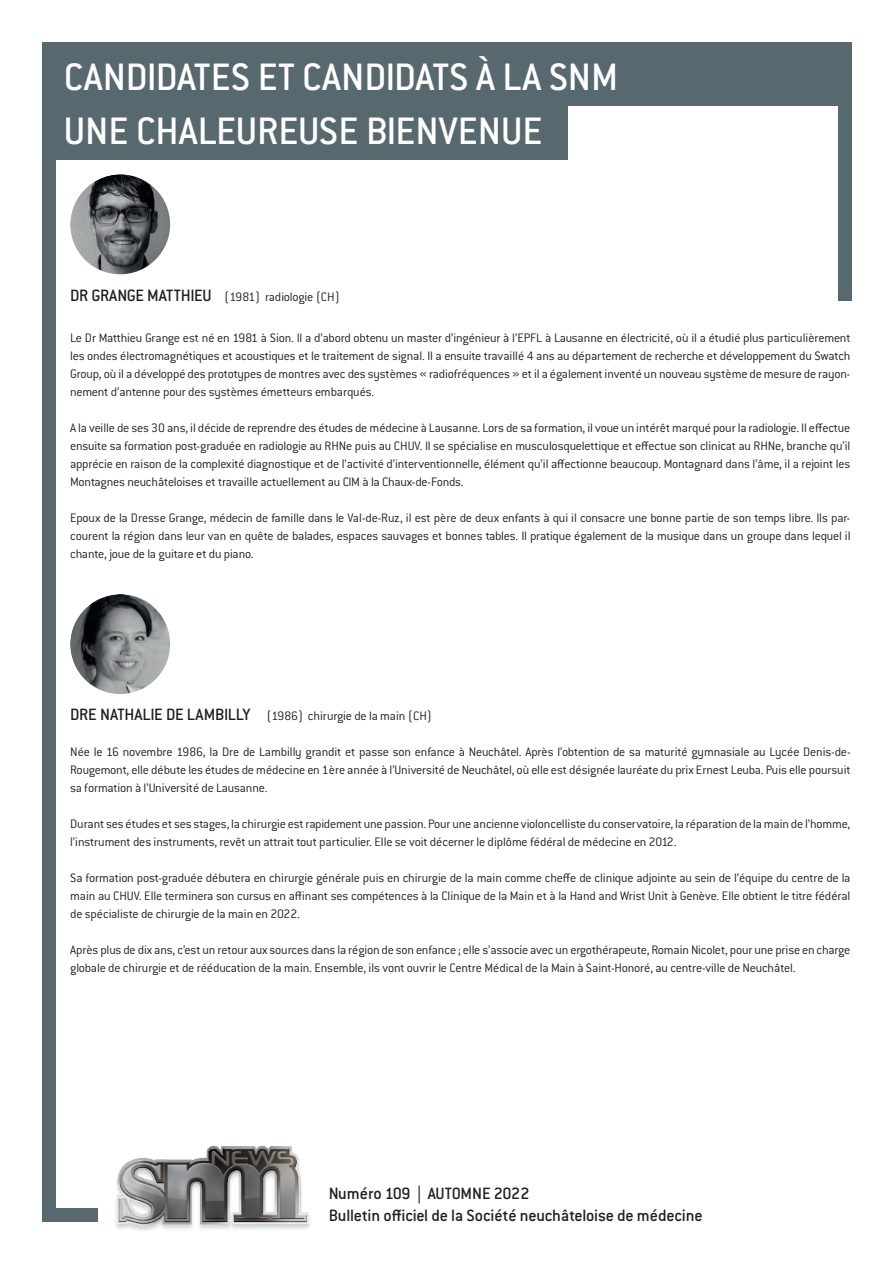
<style>
.page{position:relative;width:893px;height:1263px;background:#fff}
.page>*{position:absolute;margin:0;border:0;box-sizing:border-box;transform-origin:0 0}
.t1{font:500 42px/54px "Conduit ITC Std";color:#fff}
.t2{font:500 18px/21.6px "Conduit ITC Std";letter-spacing:-.015em;color:#231f20}
.t3{font:300 13.5px/18px "Conduit ITC Std";letter-spacing:-.015em;color:#231f20;text-align:justify}
.s1{font-weight:500;font-size:18px}
</style>
<div class="page">
<div style="left:43px;top:106px;width:525px;height:54px;background:#57686e"></div>
<div style="left:43px;top:43px;width:807px;height:63px;background:#57686e"></div>
<div style="left:43px;top:117px;width:13px;height:1103px;background:#57686e"></div>
<div style="left:43px;top:1208px;width:55px;height:13px;background:#57686e"></div>
<img style="left:116px;top:1145px;width:194px;height:86px">
<div style="left:838px;top:43px;width:13px;height:258px;background:#57686e"></div>
<img style="left:70px;top:174px;width:100px;height:100px;border-radius:50px">
<img style="left:70px;top:594px;width:100px;height:100px;border-radius:50px">
<h1 class="t1" style="left:64px;top:49px;width:556px">CANDIDATES ET CANDIDATS À LA SNM<br>UNE CHALEUREUSE BIENVENUE</h1>
<p class="t3" style="left:70px;top:287px;width:271px"><span class="s1">DR GRANGE MATTHIEU</span> (1981) radiologie (CH)</p>
<p class="t3" style="left:70px;top:328px;width:782px">Le Dr Matthieu Grange est né en 1981 à Sion. Il a d’abord obtenu un master d’ingénieur à l’EPFL à Lausanne en électricité, où il a étudié plus particulièrement les ondes électromagnétiques et acoustiques et le traitement de signal. ll a ensuite travaillé 4 ans au département de recherche et développement du Swatch Group, où il a développé des prototypes de montres avec des systèmes « radiofréquences » et il a également inventé un nouveau système de mesure de rayon&shy;nement d’antenne pour des systèmes émetteurs embarqués.</p>
<p class="t3" style="left:70px;top:418px;width:782px">A la veille de ses 30 ans, il décide de reprendre des études de médecine à Lausanne. Lors de sa formation, il voue un intérêt marqué pour la radiologie. Il effectue ensuite sa formation post-graduée en radiologie au RHNe puis au CHUV. Il se spécialise en musculosquelettique et effectue son clinicat au RHNe, branche qu’il apprécie en raison de la complexité diagnostique et de l’activité d’interventionnelle, élément qu’il affectionne beaucoup. Montagnard dans l’âme, il a rejoint les Montagnes neuchâteloises et travaille actuellement au CIM à la Chaux-de-Fonds.</p>
<p class="t3" style="left:70px;top:508px;width:782px">Epoux de la Dresse Grange, médecin de famille dans le Val-de-Ruz, il est père de deux enfants à qui il consacre une bonne partie de son temps libre. Ils par&shy;courent la région dans leur van en quête de balades, espaces sauvages et bonnes tables. Il pratique également de la musique dans un groupe dans lequel il chante, joue de la guitare et du piano.</p>
<p class="t3" style="left:70px;top:707px;width:363px"><span class="s1">DRE NATHALIE DE LAMBILLY</span> (1986) chirurgie de la main (CH)</p>
<p class="t3" style="left:70px;top:742px;width:782px">Née le 16 novembre 1986, la Dre de Lambilly grandit et passe son enfance à Neuchâtel. Après l’obtention de sa maturité gymnasiale au Lycée Denis-de-Rougemont, elle débute les études de médecine en 1ère année à l’Université de Neuchâtel, où elle est désignée lauréate du prix Ernest Leuba. Puis elle poursuit sa formation à l’Université de Lausanne.</p>
<p class="t3" style="left:70px;top:814px;width:782px">Durant ses études et ses stages, la chirurgie est rapidement une passion. Pour une ancienne violoncelliste du conservatoire, la réparation de la main de l’homme, l’instrument des instruments, revêt un attrait tout particulier. Elle se voit décerner le diplôme fédéral de médecine en 2012.</p>
<p class="t3" style="left:70px;top:868px;width:782px">Sa formation post-graduée débutera en chirurgie générale puis en chirurgie de la main comme cheffe de clinique adjointe au sein de l’équipe du centre de la main au CHUV. Elle terminera son cursus en affinant ses compétences à la Clinique de la Main et à la Hand and Wrist Unit à Genève. Elle obtient le titre fédéral de spécialiste de chirurgie de la main en 2022.</p>
<p class="t3" style="left:70px;top:940px;width:782px">Après plus de dix ans, c’est un retour aux sources dans la région de son enfance ; elle s’associe avec un ergothérapeute, Romain Nicolet, pour une prise en charge globale de chirurgie et de rééducation de la main. Ensemble, ils vont ouvrir le Centre Médical de la Main à Saint-Honoré, au centre-ville de Neuchâtel.</p>
<h2 class="t2" style="left:329px;top:1182px;width:375px">Numéro 109 | AUTOMNE 2022<br>Bulletin officiel de la Société neuchâteloise de médecine</h2>
</div>
